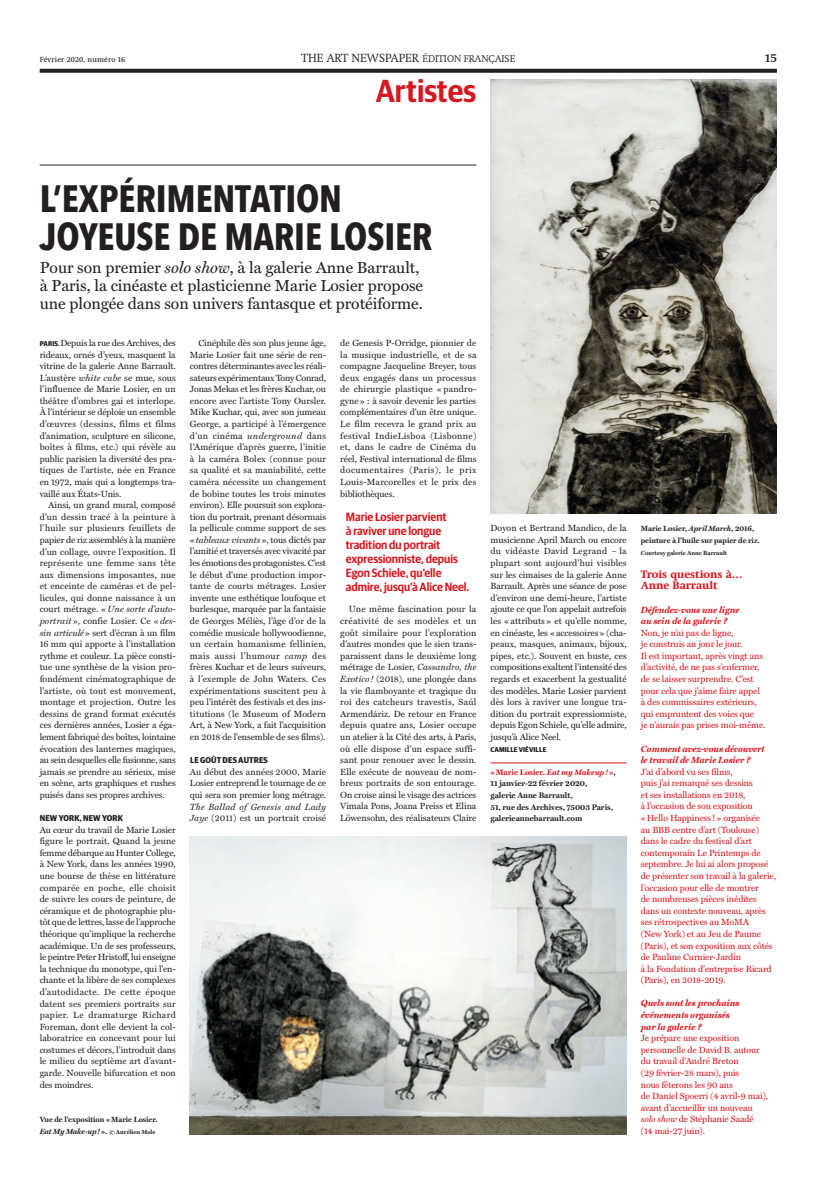
<style>
.page{position:relative;width:828px;height:1191px;background:#fff}
.page>*{position:absolute;margin:0;border:0;box-sizing:border-box;transform-origin:0 0}
.t1{font:700 38px/38px "Avenir Next Condensed";letter-spacing:-.005em;color:#231f20}
.t2{font:600 32px "Guardian Sans Narrow";color:#d7171f}
.t3{font:16px/18px "Miller Text";letter-spacing:-.005em;color:#231f20}
.t4{font:600 12px/14px "Guardian Sans Narrow";letter-spacing:-.005em;color:#d7171f}
.t5{font:600 12px "Swift Neue LT Pro";color:#231f20}
.t6{font:700 11px/11.6px "Swift Neue LT Pro";color:#d7171f}
.t7{font:300 10px "Swift Neue LT Pro";color:#231f20}
.t8{font:9px/11.6px "Miller Text";letter-spacing:-.01em;color:#231f20;text-align:justify}
.t9{font:9px/11.6px "Miller Text";letter-spacing:-.01em;color:#d7171f}
.t10{font:italic 700 9px/11.6px "Miller Text";letter-spacing:-.01em;color:#d7171f}
.t11{font:italic 9px/11.6px "Miller Text";letter-spacing:.02em;color:#231f20}
.t12{font:700 8.5px "Guardian Sans Narrow";letter-spacing:.015em;color:#231f20}
.t13{font:700 8px/11.6px "Miller Text";letter-spacing:-.005em;color:#231f20}
.t14{font:700 7.5px/11.6px "Miller Text";letter-spacing:-.005em;color:#231f20}
.t15{font:7.5px "Swift Neue LT Pro";letter-spacing:.02em;color:#231f20}
.t16{font:700 7px "Guardian Sans Narrow";letter-spacing:.015em;color:#231f20}
.t17{font:700 6px "Miller Text";letter-spacing:-.005em;color:#231f20}
.s1{font-size:12px}
.s2{font-style:italic}
.s3{font-family:"Guardian Sans Narrow";font-weight:700;font-size:7px}
.s4{font-size:6px}
.s5{font-style:normal}
.s6{color:#d7171f}
.s7{font-style:italic;color:#d7171f}
</style>
<div class="page">
<svg style="left:40px;top:69px;width:737px;height:4px;background:#2f2b2c"></svg>
<hr style="left:40px;top:165px;width:436px;height:1px;background:#231f20">
<hr style="left:490px;top:762px;width:136px;height:1px;background:#d7171f">
<img style="left:190px;top:837px;width:436px;height:297px">
<img style="left:490px;top:80px;width:287px;height:434px">
<p class="t15" style="left:40px;top:55px;width:87px">Février 2020, numéro 16</p>
<p class="t7" style="left:301px;top:52px;width:216px"><span class="s1">THE ART NEWSPAPER</span> ÉDITION FRANÇAISE</p>
<h2 class="t2" style="left:376px;top:68px;width:102px">Artistes</h2>
<h3 class="t5" style="left:765px;top:50px;width:14px">15</h3>
<h1 class="t1" style="left:40px;top:180px;width:391px">L’EXPÉRIMENTATION<br>JOYEUSE DE MARIE LOSIER</h1>
<h3 class="t3" style="left:40px;top:258px;width:385px">Pour son premier <span class="s2">solo show</span>, à la galerie Anne Barrault, à Paris, la cinéaste et plasticienne Marie Losier propose une plongée dans son univers fantasque et protéiforme.</h3>
<p class="t8" style="left:40px;top:337px;width:138px"><span class="s3">PARIS.</span> Depuis la rue des Archives, des rideaux, ornés d’yeux, masquent la vitrine de la galerie Anne Barrault.<br>L’austère <span class="s2">white cube</span> se mue, sous l’influence de Marie Losier, en un théâtre d’ombres gai et interlope.<br>À l’intérieur se déploie un ensemble d’œuvres (dessins, films et films d’animation, sculpture en silicone, boîtes à films, etc.) qui révèle au public parisien la diversité des pra&shy;tiques de l’artiste, née en France en 1972, mais qui a longtemps tra&shy;vaillé aux États-Unis.</p>
<p class="t8" style="left:40px;top:499px;width:138px;text-indent:9px">Ainsi, un grand mural, composé d’un dessin tracé à la peinture à l’huile sur plusieurs feuillets de papier de riz assemblés à la manière d’un collage, ouvre l’exposition. Il représente une femme sans tête aux dimensions imposantes, nue et enceinte de caméras et de pel&shy;licules, qui donne naissance à un court métrage. « <span class="s2">Une sorte d’auto&shy;portrait</span>», confie Losier. Ce « <span class="s2">des&shy;sin articulé</span>» sert d’écran à un film 16 mm qui apporte à l’installation rythme et couleur. La pièce consti&shy;tue une synthèse de la vision pro&shy;fondément cinématographique de l’artiste, où tout est mouvement, montage et projection. Outre les dessins de grand format exécutés ces dernières années, Losier a éga&shy;lement fabriqué des boîtes, lointaine évocation des lanternes magiques, au sein desquelles elle fusionne, sans jamais se prendre au sérieux, mise en scène, arts graphiques et rushes puisés dans ses propres archives.</p>
<p class="t12" style="left:40px;top:812px;width:85px">NEW YORK, NEW YORK</p>
<p class="t8" style="left:40px;top:823px;width:138px">Au cœur du travail de Marie Losier figure le portrait. Quand la jeune femme débarque au Hunter College, à New York, dans les années 1990, une bourse de thèse en littérature comparée en poche, elle choisit de suivre les cours de peinture, de céramique et de photographie plu&shy;tôt que de lettres, lasse de l’approche théorique qu’implique la recherche académique. Un de ses professeurs, le peintre Peter Hristoff, lui enseigne la technique du monotype, qui l’en&shy;chante et la libère de ses complexes d’autodidacte. De cette époque datent ses premiers portraits sur papier. Le dramaturge Richard Foreman, dont elle devient la col&shy;laboratrice en concevant pour lui costumes et décors, l’introduit dans le milieu du septième art d’avant&shy;garde. Nouvelle bifurcation et non des moindres.</p>
<p class="t14" style="left:40px;top:1114px;width:119px">Vue de l’exposition «Marie Losier.<br><span class="s2">Eat My Make-up!</span>». <span class="s4">© Aurélien Mole</span></p>
<p class="t8" style="left:190px;top:337px;width:138px;text-indent:9px">Cinéphile dès son plus jeune âge, Marie Losier fait une série de ren&shy;contres déterminantes avec les réali&shy;sateurs expérimentaux Tony Conrad, Jonas Mekas et les frères Kuchar, ou encore avec l’artiste Tony Oursler.<br>Mike Kuchar, qui, avec son jumeau George, a participé à l’émergence d’un cinéma <span class="s2">underground</span> dans l’Amérique d’après guerre, l’initie à la caméra Bolex (connue pour sa qualité et sa maniabilité, cette caméra nécessite un changement de bobine toutes les trois minutes environ). Elle poursuit son explora&shy;tion du portrait, prenant désormais la pellicule comme support de ses «<span class="s2">tableaux vivants</span>», tous dictés par l’amitié et traversés avec vivacité par les émotions des protagonistes. C’est le début d’une production impor&shy;tante de courts métrages. Losier invente une esthétique loufoque et burlesque, marquée par la fantaisie de Georges Méliès, l’âge d’or de la comédie musicale hollywoodienne, un certain humanisme fellinien, mais aussi l’humour <span class="s2">camp</span> des frères Kuchar et de leurs suiveurs, à l’exemple de John Waters. Ces expérimentations suscitent peu à peu l’intérêt des festivals et des ins&shy;titutions (le Museum of Modern Art, à New York, a fait l’acquisition en 2018 de l’ensemble de ses films).</p>
<p class="t12" style="left:190px;top:754px;width:79px">LE GOÛT DES AUTRES</p>
<p class="t8" style="left:190px;top:766px;width:138px">Au début des années 2000, Marie Losier entreprend le tournage de ce qui sera son premier long métrage.</p>
<p class="t11" style="left:190px;top:800px;width:138px">The Ballad of Genesis and Lady<br>Jaye <span class="s5">(2011) est un portrait croisé</span></p>
<p class="t8" style="left:340px;top:337px;width:138px">de Genesis P-Orridge, pionnier de la musique industrielle, et de sa compagne Jacqueline Breyer, tous deux engagés dans un processus de chirurgie plastique « pandro&shy;gyne» : à savoir devenir les parties complémentaires d’un être unique.<br>Le film recevra le grand prix au festival IndieLisboa (Lisbonne) et, dans le cadre de Cinéma du réel, Festival international de films documentaires (Paris), le prix Louis-Marcorelles et le prix des bibliothèques.</p>
<h3 class="t4" style="left:346px;top:509px;width:125px">Marie Losier parvient<br>à raviver une longue tradition du portrait expressionniste, depuis<br>Egon Schiele, qu’elle admire, jusqu’à Alice Neel.</h3>
<p class="t8" style="left:340px;top:603px;width:138px;text-indent:9px">Une même fascination pour la créativité de ses modèles et un goût similaire pour l’exploration d’autres mondes que le sien trans&shy;paraissent dans le deuxième long métrage de Losier, <span class="s2">Cassandro, the Exotico !</span> (2018), une plongée dans la vie flamboyante et tragique du roi des catcheurs travestis, Saúl Armendáriz. De retour en France depuis quatre ans, Losier occupe un atelier à la Cité des arts, à Paris, où elle dispose d’un espace suffi&shy;sant pour renouer avec le dessin.<br>Elle exécute de nouveau de nom&shy;breux portraits de son entourage.<br>On croise ainsi le visage des actrices Vimala Pons, Joana Preiss et Elina Löwensohn, des réalisateurs Claire</p>
<p class="t8" style="left:490px;top:522px;width:138px">Doyon et Bertrand Mandico, de la musicienne April March ou encore du vidéaste David Legrand – la plupart sont aujourd’hui visibles sur les cimaises de la galerie Anne Barrault. Après une séance de pose d’environ une demi-heure, l’artiste ajoute ce que l’on appelait autrefois les « attributs » et qu’elle nomme, en cinéaste, les «accessoires» (cha&shy;peaux, masques, animaux, bijoux, pipes, etc.). Souvent en buste, ces compositions exaltent l’intensité des regards et exacerbent la gestualité des modèles. Marie Losier parvient dès lors à raviver une longue tra&shy;dition du portrait expressionniste, depuis Egon Schiele, qu’elle admire, jusqu’à Alice Neel.</p>
<p class="t16" style="left:490px;top:744px;width:57px">CAMILLE VIÉVILLE</p>
<p class="t13" style="left:490px;top:766px;width:127px"><span class="s6">« Marie Losier.</span> <span class="s7">Eat my Makeup!</span><span class="s6">»</span>,<br>11 janvier-22 février 2020,<br>galerie Anne Barrault,<br>51, rue des Archives, 75003 Paris, galerieannebarrault.com</p>
<p class="t14" style="left:641px;top:523px;width:120px">Marie Losier, <span class="s2">April March</span>, 2016, peinture à l’huile sur papier de riz.</p>
<p class="t17" style="left:641px;top:549px;width:88px">Courtesy galerie Anne Barrault</p>
<p class="t6" style="left:641px;top:568px;width:103px">Trois questions à…<br>Anne Barrault</p>
<p class="t10" style="left:641px;top:603px;width:100px">Défendez-vous une ligne au sein de la galerie ?</p>
<p class="t9" style="left:641px;top:627px;width:126px">Non, je n’ai pas de ligne,<br>je construis au jour le jour.<br>Il est important, après vingt ans d’activité, de ne pas s’enfermer, de se laisser surprendre. C’est pour cela que j’aime faire appel à des commissaires extérieurs, qui empruntent des voies que<br>je n’aurais pas prises moi-même.</p>
<p class="t10" style="left:641px;top:742px;width:125px">Comment avez-vous découvert le travail de Marie Losier ?</p>
<p class="t9" style="left:641px;top:765px;width:137px">J’ai d’abord vu ses films,<br>puis j’ai remarqué ses dessins<br>et ses installations en 2018,<br>à l’occasion de son exposition «Hello Happiness !» organisée<br>au BBB centre d’art (Toulouse) dans le cadre du festival d’art contemporain Le Printemps de septembre. Je lui ai alors proposé de présenter son travail à la galerie, l’occasion pour elle de montrer<br>de nombreuses pièces inédites dans un contexte nouveau, après ses rétrospectives au MoMA<br>(New York) et au Jeu de Paume (Paris), et son exposition aux côtés de Pauline Curnier-Jardin<br>à la Fondation d’entreprise Ricard (Paris), en 2018-2019.</p>
<p class="t10" style="left:641px;top:997px;width:100px">Quels sont les prochains événements organisés par la galerie ?</p>
<p class="t9" style="left:641px;top:1032px;width:129px">Je prépare une exposition personnelle de David B. autour du travail d’André Breton<br>(29 février-28 mars), puis<br>nous fêterons les 90 ans<br>de Daniel Spoerri (4 avril-9 mai), avant d’accueillir un nouveau <span class="s2">solo show</span> de Stéphanie Saadé<br>(14 mai-27 juin).</p>
</div>
